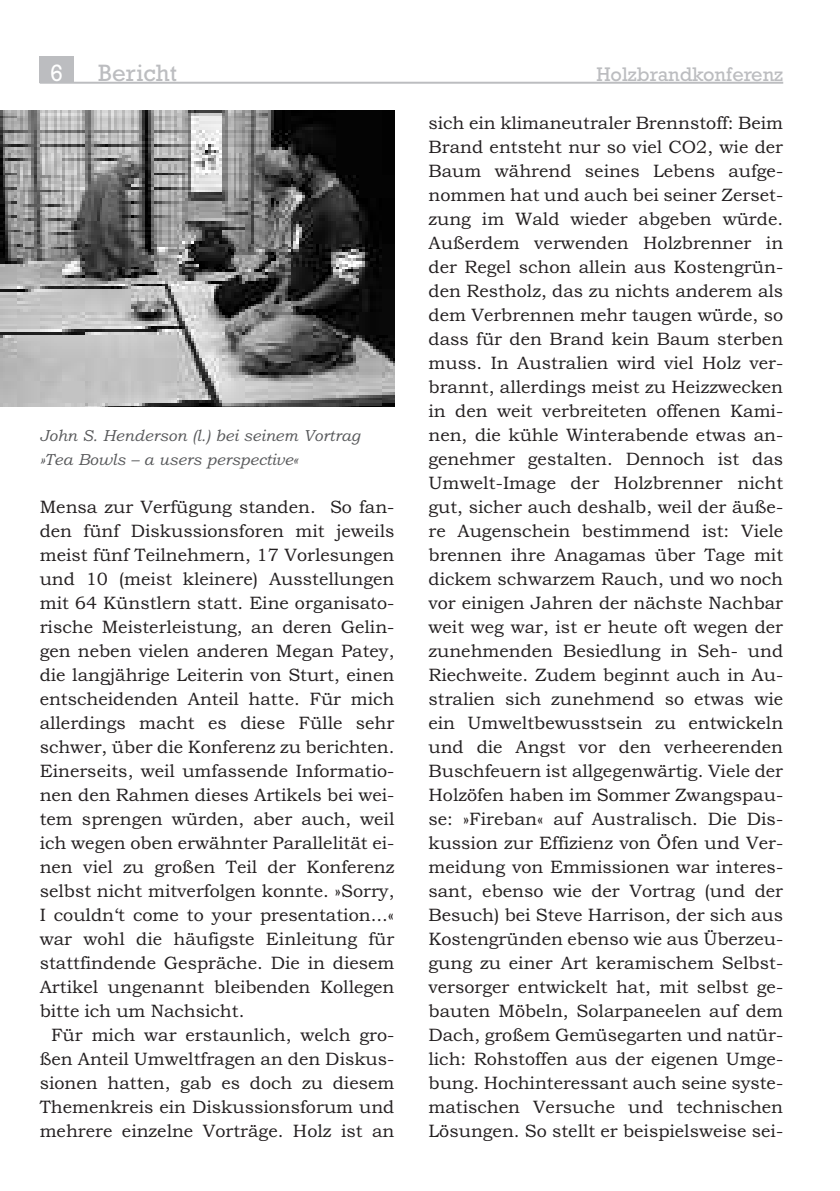
<style>
.page{position:relative;width:840px;height:1191px;background:#fff}
.page>*{position:absolute;margin:0;border:0;box-sizing:border-box;transform-origin:0 0}
.t1{font:24px "Rockwell";color:#bcbdc0}
.t2{font:24px "Rockwell";color:#fff}
.t3{font:20px "Rockwell";color:#bcbdc0}
.t4{font:18px/24px "Bookman Old Style";color:#231f20;text-align:justify}
.t5{font:italic 16px/24px "Bookman Old Style";color:#57585a}
</style>
<div class="page">
<hr style="left:40px;top:82px;width:742px;height:2px;background:#bcbdc0">
<div style="left:40px;top:57px;width:34px;height:26px;background:#bcbdc0"></div>
<img style="left:0;top:110px;width:394px;height:296px">
<h1 class="t2" style="left:50px;top:58px;width:15px">6</h1>
<h1 class="t1" style="left:98px;top:58px;width:80px">Bericht</h1>
<p class="t3" style="left:596px;top:62px;width:188px">Holzbrandkonferenz</p>
<p class="t5" style="left:40px;top:423px;width:321px">John S. Henderson (l.) bei seinem Vortrag »Tea Bowls – a users perspective«</p>
<p class="t4" style="left:40px;top:494px;width:356px">Mensa zur Verfügung standen. So fan&shy;den fünf Diskussionsforen mit jeweils meist fünf Teilnehmern, 17 Vorlesungen und 10 (meist kleinere) Ausstellungen mit 64 Künstlern statt. Eine organisato&shy;rische Meisterleistung, an deren Gelin&shy;gen neben vielen anderen Megan Patey, die langjährige Leiterin von Sturt, einen entscheidenden Anteil hatte. Für mich allerdings macht es diese Fülle sehr schwer, über die Konferenz zu berichten.<br>Einerseits, weil umfassende Informatio&shy;nen den Rahmen dieses Artikels bei wei&shy;tem sprengen würden, aber auch, weil ich wegen oben erwähnter Parallelität ei&shy;nen viel zu großen Teil der Konferenz selbst nicht mitverfolgen konnte. »Sorry, I couldn‘t come to your presentation...« war wohl die häufigste Einleitung für stattfindende Gespräche. Die in diesem Artikel ungenannt bleibenden Kollegen bitte ich um Nachsicht.</p>
<p class="t4" style="left:40px;top:1022px;width:356px;text-indent:11px">Für mich war erstaunlich, welch gro&shy;ßen Anteil Umweltfragen an den Diskus&shy;sionen hatten, gab es doch zu diesem Themenkreis ein Diskussionsforum und mehrere einzelne Vorträge. Holz ist an</p>
<p class="t4" style="left:428px;top:110px;width:356px">sich ein klimaneutraler Brennstoff: Beim Brand entsteht nur so viel CO2, wie der Baum während seines Lebens aufge&shy;nommen hat und auch bei seiner Zerset&shy;zung im Wald wieder abgeben würde.<br>Außerdem verwenden Holzbrenner in der Regel schon allein aus Kostengrün&shy;den Restholz, das zu nichts anderem als dem Verbrennen mehr taugen würde, so dass für den Brand kein Baum sterben muss. In Australien wird viel Holz ver&shy;brannt, allerdings meist zu Heizzwecken in den weit verbreiteten offenen Kami&shy;nen, die kühle Winterabende etwas an&shy;genehmer gestalten. Dennoch ist das Umwelt-Image der Holzbrenner nicht gut, sicher auch deshalb, weil der äuße&shy;re Augenschein bestimmend ist: Viele brennen ihre Anagamas über Tage mit dickem schwarzem Rauch, und wo noch vor einigen Jahren der nächste Nachbar weit weg war, ist er heute oft wegen der zunehmenden Besiedlung in Seh- und Riechweite. Zudem beginnt auch in Au&shy;stralien sich zunehmend so etwas wie ein Umweltbewusstsein zu entwickeln und die Angst vor den verheerenden Buschfeuern ist allgegenwärtig. Viele der Holzöfen haben im Sommer Zwangspau&shy;se: »Fireban« auf Australisch. Die Dis&shy;kussion zur Effizienz von Öfen und Ver&shy;meidung von Emmissionen war interes&shy;sant, ebenso wie der Vortrag (und der Besuch) bei Steve Harrison, der sich aus Kostengründen ebenso wie aus Überzeu&shy;gung zu einer Art keramischem Selbst&shy;versorger entwickelt hat, mit selbst ge&shy;bauten Möbeln, Solarpaneelen auf dem Dach, großem Gemüsegarten und natür&shy;lich: Rohstoffen aus der eigenen Umge&shy;bung. Hochinteressant auch seine syste&shy;matischen Versuche und technischen Lösungen. So stellt er beispielsweise sei-</p>
</div>
